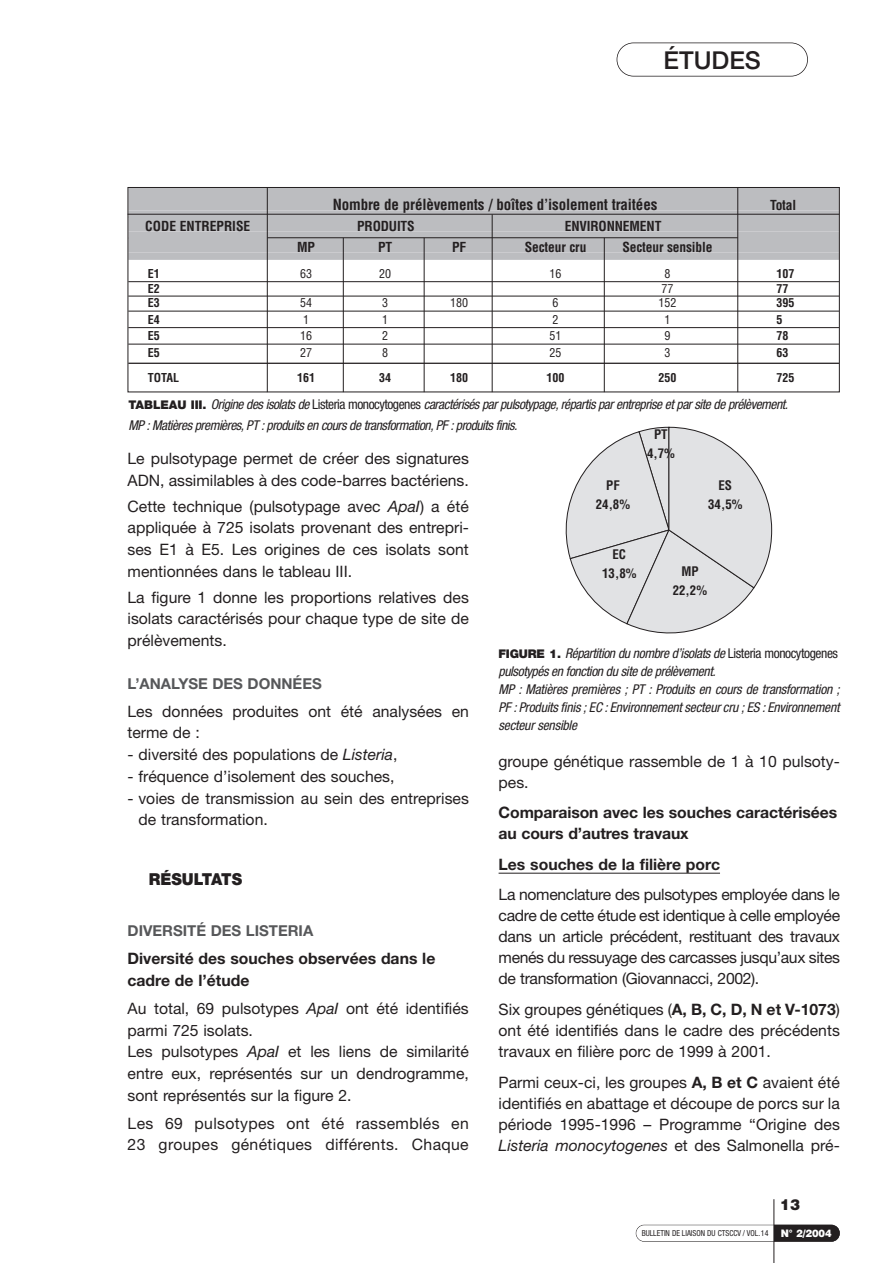
<style>
.page{position:relative;width:893px;height:1263px;background:#fff}
.page>*{position:absolute;margin:0;border:0;box-sizing:border-box;transform-origin:0 0}
.t1{font:500 24.75px "Helvetica Neue";color:#231f20}
.t2{font:900 16.5px "Helvetica Neue";color:#231f20;scale:.95 1}
.t3{font:15.75px/21.6px "Helvetica Neue";color:#231f20}
.t4{font:700 15.75px/21px "Helvetica Neue";color:#231f20}
.t5{font:15.75px/21.6px "Helvetica Neue";letter-spacing:.02em;color:#231f20}
.t6{font:700 condensed 15px "Helvetica";letter-spacing:-.01em;color:#231f20}
.t7{font:700 15px "Helvetica Neue";color:#57585a}
.t8{font:900 15px "Helvetica";color:#231f20}
.t9{font:italic condensed 13.5px/18px "Helvetica Neue";letter-spacing:-.03em;color:#231f20}
.t10{font:700 condensed 13.5px "Helvetica";letter-spacing:-.01em;color:#231f20}
.t11{font:700 condensed 12.9px/19.4px "Helvetica";color:#231f20;text-align:center}
.t12{font:700 condensed 12px "Helvetica";color:#231f20}
.t13{font:condensed 12px "Helvetica";color:#231f20}
.t14{font:condensed 8.25px "Helvetica Neue";color:#231f20;scale:.95 1}
.s1{font-weight:900;font-style:normal;font-stretch:normal;font-size:12px}
.s2{font-style:normal}
.s3{font-style:italic}
.s4{font-weight:700}
.s5{font-family:"Helvetica";font-weight:900;font-stretch:normal;font-size:10.35px;color:#fff}
</style>
<div class="page">
<svg style="left:775px;top:1225px;width:65px;height:17px"></svg>
<hr style="left:774px;top:1199px;width:1px;height:64px;background:#231f20">
<div style="left:636px;top:1225px;width:204px;height:17px;border:1px solid #231f20;border-radius:9px"></div>
<hr style="left:499px;top:873px;width:221px;height:1px;background:#231f20">
<div style="left:617px;top:43px;width:191px;height:34px;border:2px solid #231f20;border-radius:17px"></div>
<div style="left:128px;top:188px;width:711px;height:22px;background:#bcbdc0"></div>
<svg style="left:130px;top:210px;width:708px;height:6px;background:#b6b6b9"></svg>
<div style="left:128px;top:216px;width:711px;height:15px;background:#bcbdc0"></div>
<div style="left:128px;top:231px;width:711px;height:8px;background:#bcbdc0"></div>
<div style="left:128px;top:237px;width:711px;height:15px;background:#bcbdc0"></div>
<div style="left:128px;top:252px;width:711px;height:8px;background:#bcbdc0"></div>
<hr style="left:128px;top:281px;width:711px;height:1px;background:#231f20">
<hr style="left:128px;top:296px;width:711px;height:1px;background:#231f20">
<hr style="left:128px;top:311px;width:711px;height:1px;background:#231f20">
<hr style="left:128px;top:327px;width:711px;height:1px;background:#231f20">
<hr style="left:128px;top:344px;width:711px;height:1px;background:#231f20">
<hr style="left:128px;top:363px;width:711px;height:1px;background:#231f20">
<div style="left:128px;top:187px;width:712px;height:205px;border:1px solid #231f20"></div>
<hr style="left:128px;top:214px;width:711px;height:1px;background:#231f20">
<hr style="left:267px;top:237px;width:471px;height:1px;background:#231f20">
<hr style="left:267px;top:188px;width:1px;height:204px;background:#231f20">
<hr style="left:343px;top:238px;width:1px;height:154px;background:#231f20">
<hr style="left:424px;top:238px;width:1px;height:154px;background:#231f20">
<hr style="left:604px;top:238px;width:1px;height:154px;background:#231f20">
<hr style="left:492px;top:214px;width:1px;height:178px;background:#231f20">
<hr style="left:737px;top:187px;width:1px;height:205px;background:#231f20">
<svg style="left:566px;top:427px;width:206px;height:206px"></svg>
<h1 class="t1" style="left:664px;top:51px;width:99px">ÉTUDES</h1>
<p class="t6" style="left:333px;top:196px;width:326px">Nombre de prélèvements / boîtes d’isolement traitées</p>
<p class="t10" style="left:770px;top:198px;width:28px">Total</p>
<p class="t10" style="left:145px;top:219px;width:106px">CODE ENTREPRISE</p>
<p class="t10" style="left:357px;top:219px;width:59px">PRODUITS</p>
<p class="t10" style="left:565px;top:219px;width:98px">ENVIRONNEMENT</p>
<p class="t10" style="left:297px;top:240px;width:19px">MP</p>
<p class="t10" style="left:378px;top:240px;width:16px">PT</p>
<p class="t10" style="left:452px;top:240px;width:16px">PF</p>
<p class="t10" style="left:525px;top:240px;width:63px">Secteur cru</p>
<p class="t10" style="left:622px;top:240px;width:92px">Secteur sensible</p>
<p class="t12" style="left:148px;top:267px;width:13px">E1</p>
<p class="t13" style="left:300px;top:267px;width:13px">63</p>
<p class="t13" style="left:379px;top:267px;width:13px">20</p>
<p class="t13" style="left:550px;top:267px;width:13px">16</p>
<p class="t13" style="left:664px;top:267px;width:7px">8</p>
<p class="t12" style="left:776px;top:267px;width:19px">107</p>
<p class="t12" style="left:148px;top:282px;width:13px">E2</p>
<p class="t13" style="left:661px;top:282px;width:13px">77</p>
<p class="t12" style="left:776px;top:282px;width:13px">77</p>
<p class="t12" style="left:148px;top:296px;width:13px">E3</p>
<p class="t13" style="left:300px;top:296px;width:13px">54</p>
<p class="t13" style="left:382px;top:296px;width:7px">3</p>
<p class="t13" style="left:450px;top:296px;width:19px">180</p>
<p class="t13" style="left:553px;top:296px;width:7px">6</p>
<p class="t13" style="left:658px;top:296px;width:19px">152</p>
<p class="t12" style="left:776px;top:296px;width:19px">395</p>
<p class="t12" style="left:148px;top:312px;width:13px">E4</p>
<p class="t13" style="left:303px;top:312px;width:7px">1</p>
<p class="t13" style="left:382px;top:312px;width:7px">1</p>
<p class="t13" style="left:553px;top:312px;width:7px">2</p>
<p class="t13" style="left:664px;top:312px;width:7px">1</p>
<p class="t12" style="left:776px;top:312px;width:7px">5</p>
<p class="t12" style="left:148px;top:329px;width:13px">E5</p>
<p class="t13" style="left:300px;top:329px;width:13px">16</p>
<p class="t13" style="left:382px;top:329px;width:7px">2</p>
<p class="t13" style="left:550px;top:329px;width:13px">51</p>
<p class="t13" style="left:664px;top:329px;width:7px">9</p>
<p class="t12" style="left:776px;top:329px;width:13px">78</p>
<p class="t12" style="left:148px;top:345px;width:13px">E5</p>
<p class="t13" style="left:300px;top:345px;width:13px">27</p>
<p class="t13" style="left:382px;top:345px;width:7px">8</p>
<p class="t13" style="left:550px;top:345px;width:13px">25</p>
<p class="t13" style="left:664px;top:345px;width:7px">3</p>
<p class="t12" style="left:776px;top:345px;width:13px">63</p>
<p class="t12" style="left:148px;top:370px;width:33px">TOTAL</p>
<p class="t12" style="left:297px;top:370px;width:19px">161</p>
<p class="t12" style="left:379px;top:370px;width:13px">34</p>
<p class="t12" style="left:450px;top:370px;width:19px">180</p>
<p class="t12" style="left:547px;top:370px;width:19px">100</p>
<p class="t12" style="left:658px;top:370px;width:19px">250</p>
<p class="t12" style="left:776px;top:370px;width:19px">725</p>
<p class="t9" style="left:128px;top:395px;width:661px;line-height:21px"><span class="s1">TABLEAU III.</span> Origine des isolats de <span class="s2">Listeria monocytogenes</span> caractérisés par pulsotypage, répartis par entreprise et par site de prélèvement.<br>MP : Matières premières, PT : produits en cours de transformation, PF : produits finis.</p>
<p class="t11" style="left:647px;top:424px;width:29px">PT<br>4,7%</p>
<p class="t3" style="left:128px;top:449px;width:343px">Le pulsotypage permet de créer des signatures<br>ADN, assimilables à des code-barres bactériens.</p>
<p class="t3" style="left:128px;top:497px;width:343px;text-align:justify">Cette technique (pulsotypage avec <span class="s3">ApaI</span>) a été appliquée à 725 isolats provenant des entrepri&shy;ses E1 à E5. Les origines de ces isolats sont mentionnées dans le tableau III.</p>
<p class="t3" style="left:128px;top:588px;width:343px;text-align:justify">La figure 1 donne les proportions relatives des isolats caractérisés pour chaque type de site de prélèvements.</p>
<p class="t7" style="left:128px;top:678px;width:196px">L’ANALYSE DES DONNÉES</p>
<p class="t3" style="left:128px;top:702px;width:343px">Les données produites ont été analysées en terme de :</p>
<p class="t3" style="left:128px;top:745px;width:271px">- diversité des populations de <span class="s3">Listeria</span>,</p>
<p class="t3" style="left:128px;top:767px;width:268px">- fréquence d’isolement des souches,</p>
<p class="t3" style="left:138px;top:789px;width:332px;text-indent:-11px">- voies de transmission au sein des entreprises de transformation.</p>
<p class="t11" style="left:708px;top:475px;width:36px">ES<br>34,5%</p>
<p class="t11" style="left:596px;top:475px;width:36px">PF<br>24,8%</p>
<p class="t11" style="left:602px;top:544px;width:36px">EC<br>13,8%</p>
<p class="t11" style="left:673px;top:562px;width:36px">MP<br>22,2%</p>
<p class="t9" style="left:499px;top:645px;width:343px"><span class="s1">FIGURE 1.</span> Répartition du nombre d’isolats de <span class="s2">Listeria monocytogenes </span>pulsotypés en fonction du site de prélèvement.<br>MP : Matières premières ; PT : Produits en cours de transformation ; PF : Produits finis ; EC : Environnement secteur cru ; ES : Environnement secteur sensible</p>
<p class="t3" style="left:499px;top:752px;width:343px;line-height:21px">groupe génétique rassemble de 1 à 10 pulsoty&shy;pes.</p>
<p class="t4" style="left:499px;top:803px;width:340px">Comparaison avec les souches caractérisées au cours d’autres travaux</p>
<p class="t4" style="left:499px;top:855px;width:223px">Les souches de la filière porc</p>
<p class="t3" style="left:499px;top:886px;width:343px;line-height:21px;text-align:justify">La nomenclature des pulsotypes employée dans le cadre de cette étude est identique à celle employée dans un article précédent, restituant des travaux menés du ressuyage des carcasses jusqu’aux sites de transformation (Giovannacci, 2002).</p>
<p class="t3" style="left:499px;top:1000px;width:343px;line-height:21px;text-align:justify">Six groupes génétiques (<span class="s4">A, B, C, D, N et V-1073</span>) ont été identifiés dans le cadre des précédents travaux en filière porc de 1999 à 2001.</p>
<p class="t3" style="left:499px;top:1073px;width:343px;line-height:21px;text-align:justify">Parmi ceux-ci, les groupes <span class="s4">A, B et C</span> avaient été identifiés en abattage et découpe de porcs sur la période 1995-1996 – Programme “Origine des <span class="s3">Listeria monocytogenes</span> et des Salmonella pré-</p>
<p class="t2" style="left:149px;top:873px;width:100px">RÉSULTATS</p>
<p class="t7" style="left:128px;top:925px;width:187px">DIVERSITÉ DES LISTERIA</p>
<p class="t4" style="left:128px;top:949px;width:309px;line-height:21.6px">Diversité des souches observées dans le cadre de l’étude</p>
<p class="t3" style="left:128px;top:999px;width:343px">Au total, 69 pulsotypes <span class="s3">ApaI</span> ont été identifiés parmi 725 isolats.<br>Les pulsotypes <span class="s3">ApaI</span> et les liens de similarité entre eux, représentés sur un dendrogramme, sont représentés sur la figure 2.</p>
<p class="t5" style="left:128px;top:1114px;width:343px">Les 69 pulsotypes ont été rassemblés en<br>23 groupes génétiques différents. Chaque</p>
<p class="t8" style="left:780px;top:1196px;width:22px">13</p>
<p class="t14" style="left:642px;top:1230px;width:202px">BULLETIN DE LIAISON DU CTSCCV / VOL.14 <span class="s5">N° 2/2004</span></p>
</div>
